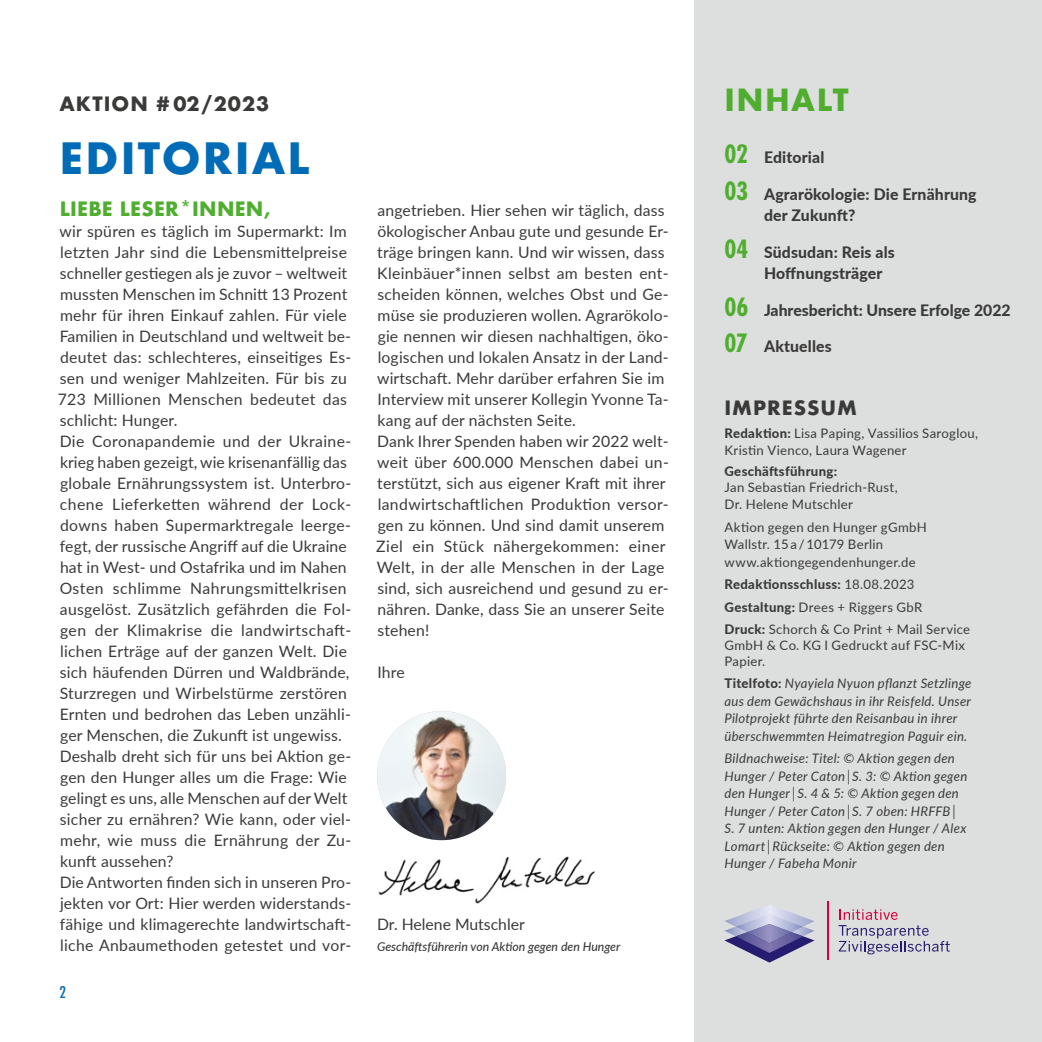
<style>
.page{position:relative;width:1042px;height:1042px;background:#fff}
.page>*{position:absolute;margin:0;border:0;box-sizing:border-box;transform-origin:0 0}
.t1{font:700 42px "Futura";letter-spacing:.05em;color:#006bb6}
.t2{font:700 29.75px "Futura";letter-spacing:.05em;color:#50ae2f}
.t3{font:700 19.25px "Futura";letter-spacing:.05em;color:#3a3a39}
.t4{font:700 19.25px "Futura";letter-spacing:.01em;color:#50ae2f}
.t5{font:15.75px/21px "Lato";letter-spacing:.01em;color:#3a3a39}
.t6{font:800 15.75px/21px "Lato";letter-spacing:.01em;color:#3a3a39}
.t7{font:500 condensed 15.75px "Futura";color:#006bb6}
.t8{font:italic 13.12px/17.5px "Lato";letter-spacing:.02em;color:#3a3a39}
.t9{font:13.12px/17.5px "Lato";letter-spacing:.025em;color:#3a3a39}
.t10{font:800 13.12px "Lato";letter-spacing:.025em;color:#3a3a39}
.t11{font:italic 500 12.25px "Lato";color:#3a3a39}
.s1{font-family:"Futura LT Pro";font-weight:700;font-stretch:condensed;font-size:24.5px;color:#50ae2f}
.s2{font-weight:800}
.s3{font-weight:800;font-style:normal}
</style>
<div class="page">
<div style="left:694px;top:0;width:348px;height:1042px;background:#dddede"></div>
<img style="left:377px;top:711px;width:129px;height:129px;border-radius:64px">
<img style="left:378px;top:856px;width:217px;height:48px">
<svg style="left:724px;top:905px;width:90px;height:57px"></svg>
<img style="left:735px;top:914px;width:68px;height:18px">
<img style="left:747px;top:924px;width:45px;height:19px">
<svg style="left:838px;top:909px;width:112px;height:45px"></svg>
<hr style="left:827px;top:901px;width:1px;height:59px;background:#d30039">
<p class="t3" style="left:60px;top:90px;width:211px">AKTION # 02/2023</p>
<h1 class="t1" style="left:60px;top:128px;width:252px">EDITORIAL</h1>
<p class="t4" style="left:60px;top:195px;width:213px">LIEBE LESER*INNEN,</p>
<p class="t5" style="left:58px;top:220px;width:295px">wir spüren es täglich im Supermarkt: Im letzten Jahr sind die Lebensmittelpreise schneller gestiegen als je zuvor – weltweit mussten Menschen im Schnitt 13 Prozent mehr für ihren Einkauf zahlen. Für viele Familien in Deutschland und weltweit be&shy;deutet das: schlechteres, einseitiges Es&shy;sen und weniger Mahlzeiten. Für bis zu 723 Millionen Menschen bedeutet das schlicht: Hunger.<br>Die Coronapandemie und der Ukraine&shy;krieg haben gezeigt, wie krisenanfällig das globale Ernährungssystem ist. Unterbro&shy;chene Lieferketten während der Lock&shy;downs haben Supermarktregale leerge&shy;fegt, der russische Angriff auf die Ukraine hat in West- und Ostafrika und im Nahen Osten schlimme Nahrungsmittelkrisen ausgelöst. Zusätzlich gefährden die Fol&shy;gen der Klimakrise die landwirtschaft&shy;lichen Erträge auf der ganzen Welt. Die sich häufenden Dürren und Waldbrände, Sturzregen und Wirbelstürme zerstören Ernten und bedrohen das Leben unzähli&shy;ger Menschen, die Zukunft ist ungewiss.<br>Deshalb dreht sich für uns bei Aktion ge&shy;gen den Hunger alles um die Frage: Wie gelingt es uns, alle Menschen auf der Welt sicher zu ernähren? Wie kann, oder viel&shy;mehr, wie muss die Ernährung der Zu&shy;kunft aussehen?<br>Die Antworten finden sich in unseren Pro&shy;jekten vor Ort: Hier werden widerstands&shy;fähige und klimagerechte landwirtschaft&shy;liche Anbaumethoden getestet und vor-</p>
<p class="t7" style="left:60px;top:982px;width:8px">2</p>
<p class="t5" style="left:376px;top:199px;width:294px">angetrieben. Hier sehen wir täglich, dass ökologischer Anbau gute und gesunde Er&shy;träge bringen kann. Und wir wissen, dass Kleinbäuer*innen selbst am besten ent&shy;scheiden können, welches Obst und Ge&shy;müse sie produzieren wollen. Agrarökolo&shy;gie nennen wir diesen nachhaltigen, öko&shy;logischen und lokalen Ansatz in der Land&shy;wirtschaft. Mehr darüber erfahren Sie im Interview mit unserer Kollegin Yvonne Ta&shy;kang auf der nächsten Seite.<br>Dank Ihrer Spenden haben wir 2022 welt&shy;weit über 600.000 Menschen dabei un&shy;terstützt, sich aus eigener Kraft mit ihrer landwirtschaftlichen Produktion versor&shy;gen zu können. Und sind damit unserem Ziel ein Stück nähergekommen: einer Welt, in der alle Menschen in der Lage sind, sich ausreichend und gesund zu er&shy;nähren. Danke, dass Sie an unserer Seite stehen!</p>
<p class="t5" style="left:377px;top:661px;width:29px">Ihre</p>
<p class="t5" style="left:377px;top:913px;width:149px">Dr. Helene Mutschler</p>
<p class="t11" style="left:377px;top:938px;width:245px">Geschäftsführerin von Aktion gegen den Hunger</p>
<h2 class="t2" style="left:724px;top:78px;width:126px">INHALT</h2>
<p class="t6" style="left:724px;top:146px;width:101px"><span class="s1">02</span> Editorial</p>
<p class="t6" style="left:764px;top:183px;width:214px;text-indent:-40px"><span class="s1">03</span> Agrarökologie: Die Ernährung der Zukunft?</p>
<p class="t6" style="left:764px;top:241px;width:132px;text-indent:-40px"><span class="s1">04</span> Südsudan: Reis als<br>Hoffnungsträger</p>
<p class="t6" style="left:724px;top:299px;width:288px"><span class="s1">06</span> Jahresbericht: Unsere Erfolge 2022</p>
<p class="t6" style="left:724px;top:335px;width:109px"><span class="s1">07</span> Aktuelles</p>
<p class="t3" style="left:724px;top:394px;width:134px">IMPRESSUM</p>
<p class="t9" style="left:724px;top:424px;width:255px"><span class="s2">Redaktion:</span> Lisa Paping, Vassilios Saroglou,<br>Kristin Vienco, Laura Wagener</p>
<p class="t10" style="left:724px;top:462px;width:114px">Geschäftsführung:</p>
<p class="t9" style="left:724px;top:478px;width:175px">Jan Sebastian Friedrich-Rust,<br>Dr. Helene Mutschler</p>
<p class="t9" style="left:724px;top:518px;width:204px">Aktion gegen den Hunger gGmbH<br>Wallstr. 15 a / 10179 Berlin www.aktiongegendenhunger.de</p>
<p class="t9" style="left:724px;top:573px;width:247px;line-height:22.4px"><span class="s2">Redaktionsschluss:</span> 18.08.2023<br><span class="s2">Gestaltung:</span> Drees + Riggers GbR<br><span class="s2">Druck:</span> Schorch &amp; Co Print + Mail Service</p>
<p class="t9" style="left:724px;top:637px;width:242px;line-height:15.8px">GmbH &amp; Co. KG I Gedruckt auf FSC-Mix<br>Papier.</p>
<p class="t8" style="left:724px;top:674px;width:249px"><span class="s3">Titelfoto:</span> Nyayiela Nyuon pflanzt Setzlinge aus dem Gewächshaus in ihr Reisfeld. Unser Pilotprojekt führte den Reisanbau in ihrer überschwemmten Heimatregion Paguir ein.</p>
<p class="t8" style="left:724px;top:749px;width:244px">Bildnachweise: Titel: © Aktion gegen den Hunger / Peter Caton│S. 3: © Aktion gegen den Hunger│S. 4 &amp; 5: © Aktion gegen den Hunger / Peter Caton│S. 7 oben: HRFFB│ S. 7 unten: Aktion gegen den Hunger / Alex Lomart│Rückseite: © Aktion gegen den Hunger / Fabeha Monir</p>
</div>
